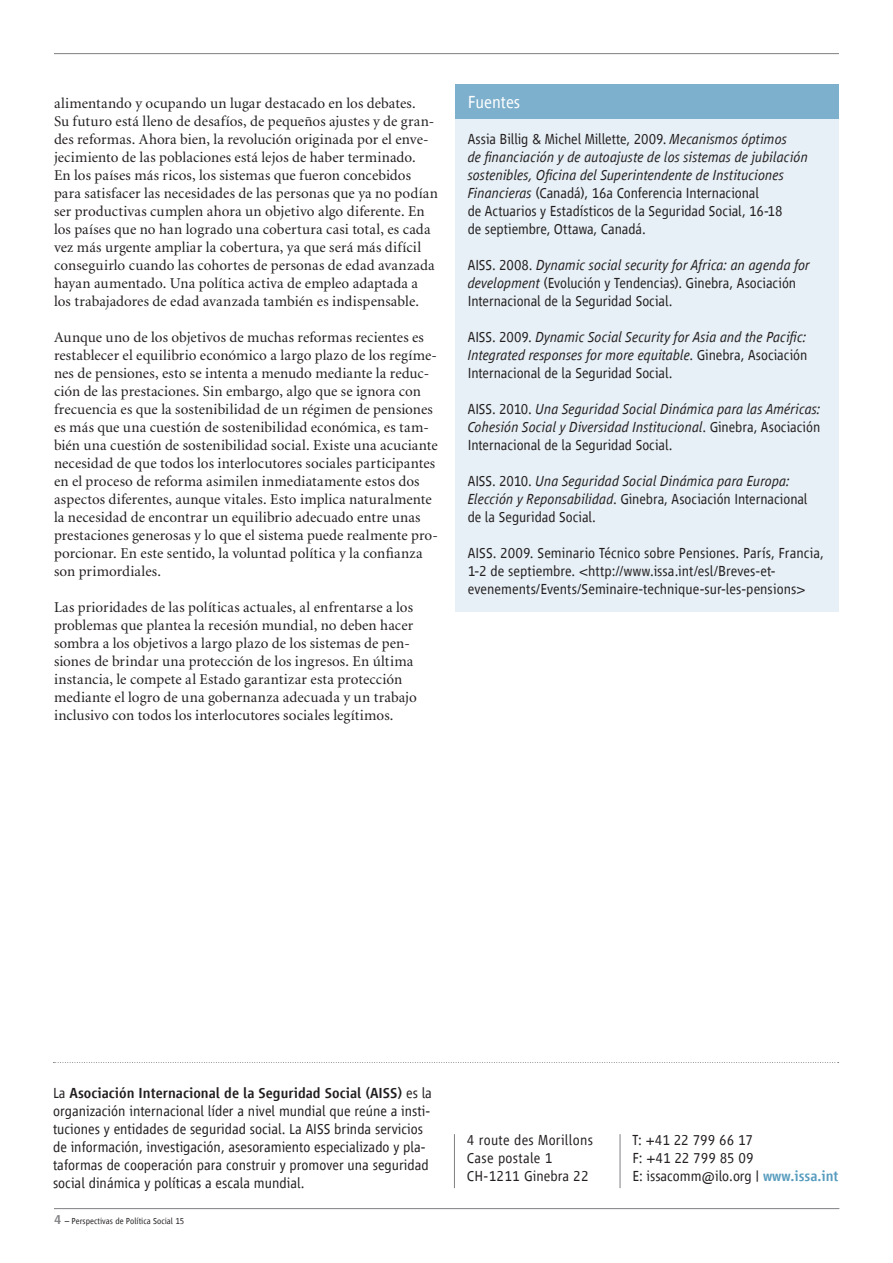
<style>
.page{position:relative;width:893px;height:1263px;background:#fff}
.page>*{position:absolute;margin:0;border:0;box-sizing:border-box;transform-origin:0 0}
.Box_-_titre{font:300 18px "Vialog LT Com";color:#fff}
.Txt_-_txt_courant{font:15px/18px "Minion";letter-spacing:.005em;color:#231f20}
.Box_-_txt_courant{font:300 15px/18px "Vialog LT Com";letter-spacing:-.005em;color:#231f20}
.Chapo_-_txt_courant{font:300 15px/18px "Vialog LT Com";color:#231f20}
.Box_-_txt_courant-2{font:italic 300 15px/18px "Vialog LT Com";color:#231f20;text-align:justify}
.Chapo_-_txt_courant-2{font:300 15px "Vialog LT Com";letter-spacing:.02em;color:#231f20}
.t1{font:300 9px "Vialog LT Com";color:#231f20}
.s1{font-style:italic}
.s2{font-style:normal}
.s3{font-weight:500}
.s4{font-weight:500;font-size:13.5px;color:#807f83}
.s5{font-weight:500;color:#579cbe}
</style>
<div class="page">
<hr style="left:54px;top:1208px;width:785px;height:1px;background:#807f83">
<hr style="left:54px;top:53px;width:785px;height:1px;background:#807f83">
<div style="left:455px;top:114px;width:384px;height:498px;background:#e7f0f6"></div>
<div style="left:455px;top:85px;width:384px;height:34px;background:#7db0cd"></div>
<svg style="left:53px;top:1062px;width:786px;height:1px"></svg>
<hr style="left:454px;top:1134px;width:1px;height:54px;background:#807f83">
<hr style="left:620px;top:1134px;width:1px;height:54px;background:#807f83">
<p class="Txt_-_txt_courant" style="left:54px;top:95px;width:386px">alimentando y ocupando un lugar destacado en los debates.<br>Su futuro está lleno de desafíos, de pequeños ajustes y de gran&shy;des reformas. Ahora bien, la revolución originada por el enve&shy;jecimiento de las poblaciones está lejos de haber terminado.<br>En los países más ricos, los sistemas que fueron concebidos para satisfacer las necesidades de las personas que ya no podían ser productivas cumplen ahora un objetivo algo diferente. En los países que no han logrado una cobertura casi total, es cada vez más urgente ampliar la cobertura, ya que será más difícil conseguirlo cuando las cohortes de personas de edad avanzada hayan aumentado. Una política activa de empleo adaptada a los trabajadores de edad avanzada también es indispensable.</p>
<p class="Txt_-_txt_courant" style="left:54px;top:329px;width:385px">Aunque uno de los objetivos de muchas reformas recientes es restablecer el equilibrio económico a largo plazo de los regíme&shy;nes de pensiones, esto se intenta a menudo mediante la reduc&shy;ción de las prestaciones. Sin embargo, algo que se ignora con frecuencia es que la sostenibilidad de un régimen de pensiones es más que una cuestión de sostenibilidad económica, es tam&shy;bién una cuestión de sostenibilidad social. Existe una acuciante necesidad de que todos los interlocutores sociales participantes en el proceso de reforma asimilen inmediatamente estos dos aspectos diferentes, aunque vitales. Esto implica naturalmente la necesidad de encontrar un equilibrio adecuado entre unas prestaciones generosas y lo que el sistema puede realmente pro&shy;porcionar. En este sentido, la voluntad política y la confianza son primordiales.</p>
<p class="Txt_-_txt_courant" style="left:54px;top:599px;width:364px">Las prioridades de las políticas actuales, al enfrentarse a los problemas que plantea la recesión mundial, no deben hacer sombra a los objetivos a largo plazo de los sistemas de pen&shy;siones de brindar una protección de los ingresos. En última instancia, le compete al Estado garantizar esta protección mediante el logro de una gobernanza adecuada y un trabajo inclusivo con todos los interlocutores sociales legítimos.</p>
<p class="Box_-_titre" style="left:468px;top:92px;width:54px">Fuentes</p>
<p class="Box_-_txt_courant" style="left:468px;top:130px;width:342px">Assia Billig &amp; Michel Millette, 2009. <span class="s1">Mecanismos óptimos<br>de financiación y de autoajuste de los sistemas de jubilación sostenibles, Oficina del Superintendente de Instituciones Financieras</span> (Canadá), 16a Conferencia Internacional<br>de Actuarios y Estadísticos de la Seguridad Social, 16-18<br>de septiembre, Ottawa, Canadá.</p>
<p class="Box_-_txt_courant" style="left:468px;top:256px;width:344px">AISS. 2008. <span class="s1">Dynamic social security for Africa: an agenda for development</span> (Evolución y Tendencias). Ginebra, Asociación<br>Internacional de la Seguridad Social.</p>
<p class="Box_-_txt_courant-2" style="left:468px;top:328px;width:341px"><span class="s2">AISS. 2009.</span> Dynamic Social Security for Asia and the Pacific:<br>Integrated responses for more equitable<span class="s2">. Ginebra, Asociación Internacional de la Seguridad Social.</span></p>
<p class="Box_-_txt_courant-2" style="left:468px;top:400px;width:354px"><span class="s2">AISS. 2010.</span> Una Seguridad Social Dinámica para las Américas:<br>Cohesión Social y Diversidad Institucional<span class="s2">. Ginebra, Asociación Internacional de la Seguridad Social.</span></p>
<p class="Box_-_txt_courant" style="left:468px;top:472px;width:341px">AISS. 2010. <span class="s1">Una Seguridad Social Dinámica para Europa:<br>Elección y Reponsabilidad</span>. Ginebra, Asociación Internacional de la Seguridad Social.</p>
<p class="Box_-_txt_courant" style="left:468px;top:544px;width:358px">AISS. 2009. Seminario Técnico sobre Pensiones. París, Francia,<br>1-2 de septiembre. &lt;http://www.issa.int/esl/Breves-et&shy;evenements/Events/Seminaire-technique-sur-les-pensions&gt;</p>
<p class="Chapo_-_txt_courant" style="left:53px;top:1084px;width:380px">La <span class="s3">Asociación Internacional de la Seguridad Social (AISS)</span> es la organización internacional líder a nivel mundial que reúne a insti&shy;tuciones y entidades de seguridad social. La AISS brinda servicios de información, investigación, asesoramiento especializado y pla&shy;taformas de cooperación para construir y promover una seguridad social dinámica y políticas a escala mundial.</p>
<p class="t1" style="left:54px;top:1216px;width:132px"><span class="s4">4</span> – Perspectivas de Política Social 15</p>
<p class="Chapo_-_txt_courant-2" style="left:467px;top:1131px;width:128px">4 route des Morillons</p>
<p class="Chapo_-_txt_courant-2" style="left:467px;top:1149px;width:87px">Case postale 1</p>
<p class="Chapo_-_txt_courant" style="left:467px;top:1167px;width:123px">CH-1211 Ginebra 22</p>
<p class="Chapo_-_txt_courant" style="left:632px;top:1131px;width:122px">T: +41 22 799 66 17</p>
<p class="Chapo_-_txt_courant" style="left:632px;top:1149px;width:123px">F: +41 22 799 85 09</p>
<p class="Chapo_-_txt_courant" style="left:632px;top:1167px;width:207px">E: issacomm@ilo.org | <span class="s5">www.issa.int</span></p>
</div>
